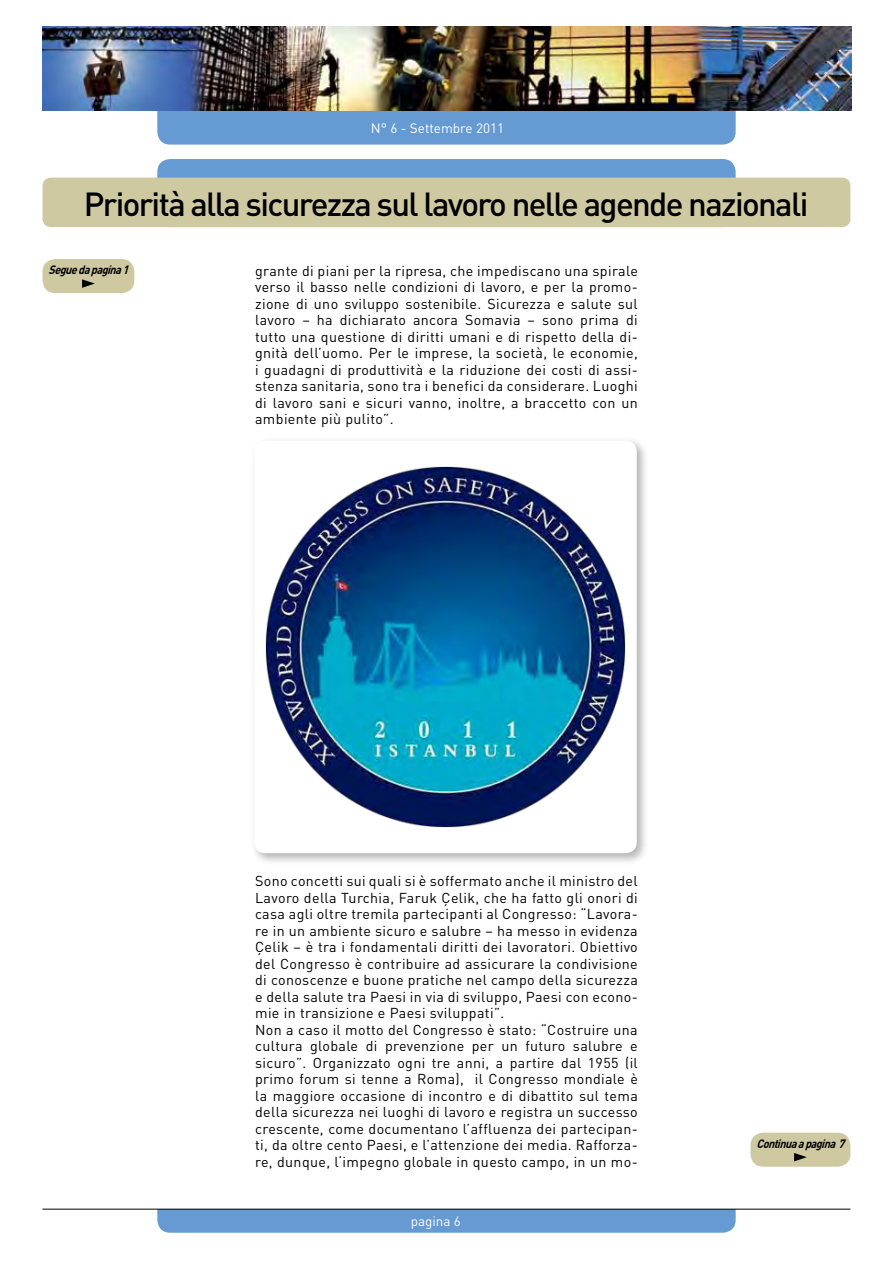
<style>
.page{position:relative;width:893px;height:1263px;background:#fff}
.page>*{position:absolute;margin:0;border:0;box-sizing:border-box;transform-origin:0 0}
.t1{font:500 33px "DIN";letter-spacing:-.05em;color:#000}
.t2{font:14.25px/16.5px "DIN";letter-spacing:.025em;color:#000;text-align:justify}
.t3{font:13.5px "DIN";color:#fff}
.t4{font:italic 700 12px "DIN";color:#000;scale:.9 1}
</style>
<div class="page">
<div style="left:157px;top:1165px;width:579px;height:68px;background:#659ad2;border-radius:13px"></div>
<div style="left:142px;top:1151px;width:608px;height:58px;background:#fff"></div>
<div style="left:157px;top:159px;width:579px;height:68px;background:#659ad2;border-radius:13px"></div>
<div style="left:157px;top:77px;width:579px;height:68px;background:#659ad2;border-radius:13px"></div>
<div style="left:43px;top:178px;width:807px;height:49px;background:#cfc9a2;border-radius:9px"></div>
<hr style="left:43px;top:1209px;width:807px;height:1px;background:#000">
<img style="left:43px;top:26px;width:808px;height:84px">
<div style="left:750px;top:1133px;width:100px;height:34px;background:#cfc9a2;border-radius:13px"></div>
<svg style="left:794px;top:1153px;width:13px;height:8px"></svg>
<div style="left:43px;top:259px;width:91px;height:34px;background:#cfc9a2;border-radius:13px"></div>
<svg style="left:82px;top:279px;width:13px;height:9px"></svg>
<div style="left:250px;top:437px;width:399px;height:428px;background:#000;opacity:.3"></div>
<div style="left:255px;top:441px;width:381px;height:411px;background:#fff;border-radius:10px"></div>
<img style="left:265px;top:467px;width:361px;height:360px">
<div style="left:254px;top:441px;width:383px;height:412px;border:2px solid #fff;border-radius:10px"></div>
<p class="t3" style="left:371px;top:120px;width:135px">N° 6 - Settembre 2011</p>
<h1 class="t1" style="left:84px;top:183px;width:726px">Priorità alla sicurezza sul lavoro nelle agende nazionali</h1>
<p class="t4" style="left:49px;top:262px;width:94px">Seguedapagina1</p>
<p class="t2" style="left:255px;top:262px;width:384px">grante di piani per la ripresa, che impediscano una spirale verso il basso nelle condizioni di lavoro, e per la promo&shy;zione di uno sviluppo sostenibile. Sicurezza e salute sul lavoro – ha dichiarato ancora Somavia – sono prima di tutto una questione di diritti umani e di rispetto della di&shy;gnità dell’uomo. Per le imprese, la società, le economie, i guadagni di produttività e la riduzione dei costi di assi&shy;stenza sanitaria, sono tra i benefici da considerare. Luoghi di lavoro sani e sicuri vanno, inoltre, a braccetto con un ambiente più pulito”.</p>
<p class="t2" style="left:255px;top:872px;width:384px;text-align:left">Sono concetti sui quali si è soffermato anche il ministro del Lavoro della Turchia, Faruk Çelik, che ha fatto gli onori di casa agli oltre tremila partecipanti al Congresso: “Lavora&shy;re in un ambiente sicuro e salubre – ha messo in evidenza Çelik – è tra i fondamentali diritti dei lavoratori. Obiettivo del Congresso è contribuire ad assicurare la condivisione di conoscenze e buone pratiche nel campo della sicurezza e della salute tra Paesi in via di sviluppo, Paesi con econo&shy;mie in transizione e Paesi sviluppati”.<br>Non a caso il motto del Congresso è stato: “Costruire una cultura globale di prevenzione per un futuro salubre e sicuro”. Organizzato ogni tre anni, a partire dal 1955 (il primo forum si tenne a Roma), il Congresso mondiale è la maggiore occasione di incontro e di dibattito sul tema della sicurezza nei luoghi di lavoro e registra un successo crescente, come documentano l’affluenza dei partecipan&shy;ti, da oltre cento Paesi, e l’attenzione dei media. Rafforza&shy;re, dunque, l‘impegno globale in questo campo, in un mo-</p>
<p class="t3" style="left:411px;top:1213px;width:52px">pagina 6</p>
<p class="t4" style="left:757px;top:1136px;width:103px">Continuaapagina7</p>
</div>
